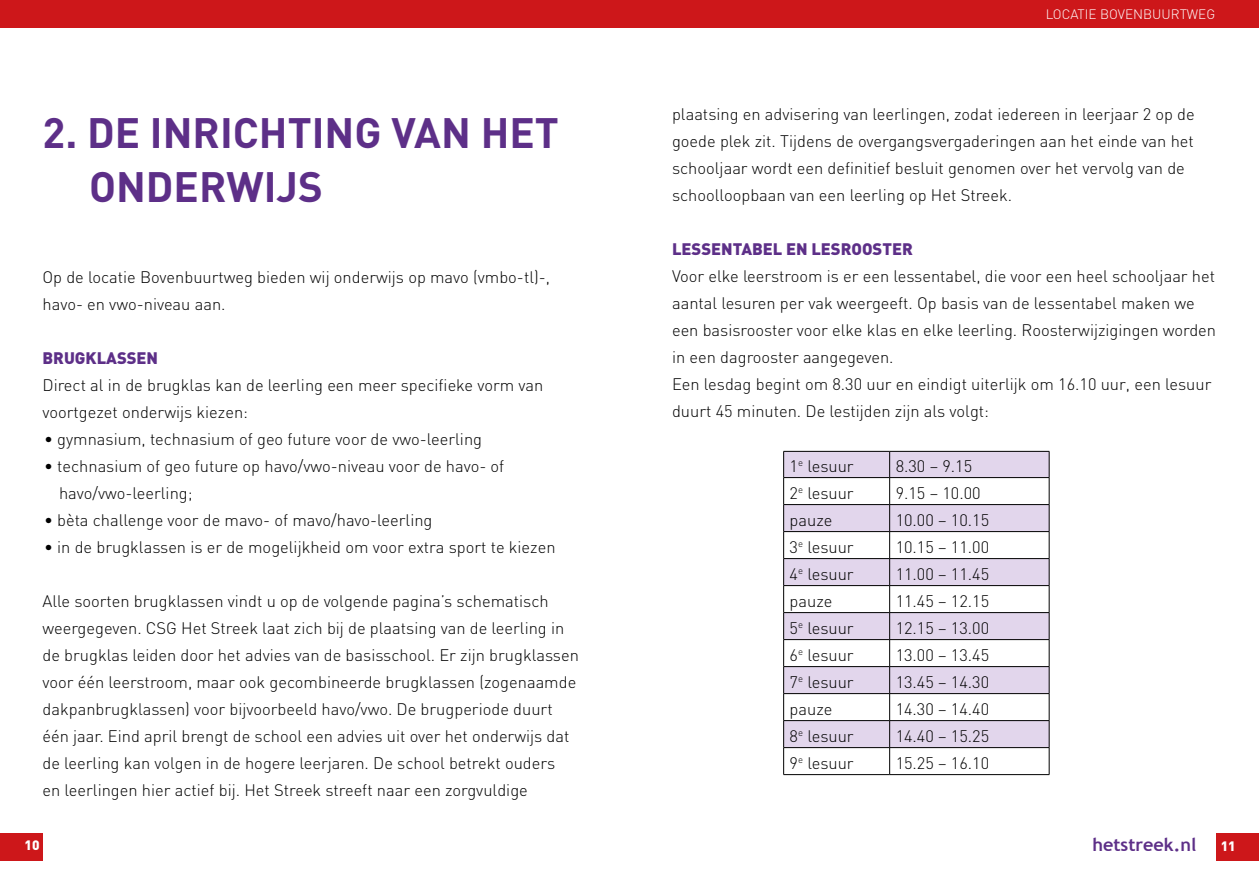
<style>
.page{position:relative;width:1259px;height:893px;background:#fff}
.page>*{position:absolute;margin:0;border:0;box-sizing:border-box;transform-origin:0 0}
.t1{font:700 42px/54px "DIN";color:#5d2f88}
.t2{font:700 18px "Trebuchet MS";color:#5d2f88}
.t3{font:300 16.5px/27px "DIN";color:#000}
.t4{font:900 16.5px "DIN";color:#5d2f88}
.t5{font:300 13.5px "DIN";color:#fff}
.t6{font:900 13.5px "DIN";color:#fff}
</style>
<div class="page">
<div style="left:0;top:0;width:1259px;height:27px;background:#cd171a"></div>
<div style="left:0;top:833px;width:43px;height:27px;background:#cd171a"></div>
<div style="left:1216px;top:833px;width:43px;height:27px;background:#cd171a"></div>
<svg style="left:784px;top:452px;width:265px;height:295px;fill:#e2d6ec"></svg>
<hr style="left:783px;top:451px;width:106px;height:1px;background:#000">
<hr style="left:889px;top:451px;width:160px;height:1px;background:#000">
<hr style="left:783px;top:477px;width:106px;height:1px;background:#000">
<hr style="left:889px;top:477px;width:160px;height:1px;background:#000">
<hr style="left:783px;top:504px;width:106px;height:1px;background:#000">
<hr style="left:889px;top:504px;width:160px;height:1px;background:#000">
<hr style="left:783px;top:531px;width:106px;height:1px;background:#000">
<hr style="left:889px;top:531px;width:160px;height:1px;background:#000">
<hr style="left:783px;top:558px;width:106px;height:1px;background:#000">
<hr style="left:889px;top:558px;width:160px;height:1px;background:#000">
<hr style="left:783px;top:585px;width:106px;height:1px;background:#000">
<hr style="left:889px;top:585px;width:160px;height:1px;background:#000">
<hr style="left:783px;top:612px;width:106px;height:1px;background:#000">
<hr style="left:889px;top:612px;width:160px;height:1px;background:#000">
<hr style="left:783px;top:639px;width:106px;height:1px;background:#000">
<hr style="left:889px;top:639px;width:160px;height:1px;background:#000">
<hr style="left:783px;top:666px;width:106px;height:1px;background:#000">
<hr style="left:889px;top:666px;width:160px;height:1px;background:#000">
<hr style="left:783px;top:693px;width:106px;height:1px;background:#000">
<hr style="left:889px;top:693px;width:160px;height:1px;background:#000">
<hr style="left:783px;top:720px;width:106px;height:1px;background:#000">
<hr style="left:889px;top:720px;width:160px;height:1px;background:#000">
<hr style="left:783px;top:747px;width:106px;height:1px;background:#000">
<svg style="left:783px;top:452px;width:1px;height:322px"></svg>
<hr style="left:889px;top:747px;width:160px;height:1px;background:#000">
<svg style="left:889px;top:452px;width:1px;height:322px"></svg>
<svg style="left:1049px;top:452px;width:1px;height:322px"></svg>
<hr style="left:783px;top:774px;width:106px;height:1px;background:#000">
<hr style="left:889px;top:774px;width:160px;height:1px;background:#000">
<h1 class="t1" style="left:89px;top:104px;width:471px;text-indent:-46px">2. DE INRICHTING VAN HET<br>ONDERWIJS</h1>
<p class="t3" style="left:43px;top:263px;width:509px">Op de locatie Bovenbuurtweg bieden wij onderwijs op mavo (vmbo-tl)-, havo- en vwo-niveau aan.</p>
<p class="t4" style="left:43px;top:347px;width:117px">BRUGKLASSEN</p>
<p class="t3" style="left:43px;top:371px;width:502px">Direct al in de brugklas kan de leerling een meer specifieke vorm van voortgezet onderwijs kiezen:</p>
<p class="t3" style="left:44px;top:425px;width:439px">• gymnasium, technasium of geo future voor de vwo-leerling</p>
<p class="t3" style="left:59px;top:452px;width:447px;text-indent:-15px">• technasium of geo future op havo/vwo-niveau voor de havo- of havo/vwo-leerling;</p>
<p class="t3" style="left:44px;top:506px;width:390px">• bèta challenge voor de mavo- of mavo/havo-leerling</p>
<p class="t3" style="left:44px;top:533px;width:513px">• in de brugklassen is er de mogelijkheid om voor extra sport te kiezen</p>
<p class="t3" style="left:43px;top:587px;width:538px">Alle soorten brugklassen vindt u op de volgende pagina’s schematisch weergegeven. CSG Het Streek laat zich bij de plaatsing van de leerling in de brugklas leiden door het advies van de basisschool. Er zijn brugklassen voor één leerstroom, maar ook gecombineerde brugklassen (zogenaamde dakpanbrugklassen) voor bijvoorbeeld havo/vwo. De brugperiode duurt één jaar. Eind april brengt de school een advies uit over het onderwijs dat de leerling kan volgen in de hogere leerjaren. De school betrekt ouders<br>en leerlingen hier actief bij. Het Streek streeft naar een zorgvuldige</p>
<p class="t5" style="left:1045px;top:6px;width:171px">LOCATIE BOVENBUURTWEG</p>
<p class="t3" style="left:672px;top:101px;width:524px">plaatsing en advisering van leerlingen, zodat iedereen in leerjaar 2 op de goede plek zit. Tijdens de overgangsvergaderingen aan het einde van het schooljaar wordt een definitief besluit genomen over het vervolg van de schoolloopbaan van een leerling op Het Streek.</p>
<p class="t4" style="left:672px;top:238px;width:242px">LESSENTABEL EN LESROOSTER</p>
<p class="t3" style="left:672px;top:263px;width:545px">Voor elke leerstroom is er een lessentabel, die voor een heel schooljaar het aantal lesuren per vak weergeeft. Op basis van de lessentabel maken we een basisrooster voor elke klas en elke leerling. Roosterwijzigingen worden in een dagrooster aangegeven.<br>Een lesdag begint om 8.30 uur en eindigt uiterlijk om 16.10 uur, een lesuur duurt 45 minuten. De lestijden zijn als volgt:</p>
<p class="t3" style="left:789px;top:452px;width:66px">1<sup>e</sup> lesuur</p>
<p class="t3" style="left:895px;top:452px;width:78px">8.30 – 9.15</p>
<p class="t3" style="left:789px;top:479px;width:66px">2<sup>e</sup> lesuur</p>
<p class="t3" style="left:895px;top:479px;width:86px">9.15 – 10.00</p>
<p class="t3" style="left:789px;top:506px;width:44px">pauze</p>
<p class="t3" style="left:895px;top:506px;width:95px">10.00 – 10.15</p>
<p class="t3" style="left:789px;top:533px;width:66px">3<sup>e</sup> lesuur</p>
<p class="t3" style="left:895px;top:533px;width:95px">10.15 – 11.00</p>
<p class="t3" style="left:789px;top:560px;width:66px">4<sup>e</sup> lesuur</p>
<p class="t3" style="left:895px;top:560px;width:95px">11.00 – 11.45</p>
<p class="t3" style="left:789px;top:587px;width:44px">pauze</p>
<p class="t3" style="left:895px;top:587px;width:95px">11.45 – 12.15</p>
<p class="t3" style="left:789px;top:614px;width:66px">5<sup>e</sup> lesuur</p>
<p class="t3" style="left:895px;top:614px;width:95px">12.15 – 13.00</p>
<p class="t3" style="left:789px;top:641px;width:66px">6<sup>e</sup> lesuur</p>
<p class="t3" style="left:895px;top:641px;width:95px">13.00 – 13.45</p>
<p class="t3" style="left:789px;top:668px;width:66px">7<sup>e</sup> lesuur</p>
<p class="t3" style="left:895px;top:668px;width:95px">13.45 – 14.30</p>
<p class="t3" style="left:789px;top:695px;width:44px">pauze</p>
<p class="t3" style="left:895px;top:695px;width:95px">14.30 – 14.40</p>
<p class="t3" style="left:789px;top:722px;width:66px">8<sup>e</sup> lesuur</p>
<p class="t3" style="left:895px;top:722px;width:95px">14.40 – 15.25</p>
<p class="t3" style="left:789px;top:749px;width:66px">9<sup>e</sup> lesuur</p>
<p class="t3" style="left:895px;top:749px;width:95px">15.25 – 16.10</p>
<p class="t6" style="left:24px;top:836px;width:17px">10</p>
<p class="t2" style="left:1092px;top:833px;width:105px">hetstreek.nl</p>
<p class="t6" style="left:1220px;top:837px;width:17px">11</p>
</div>
